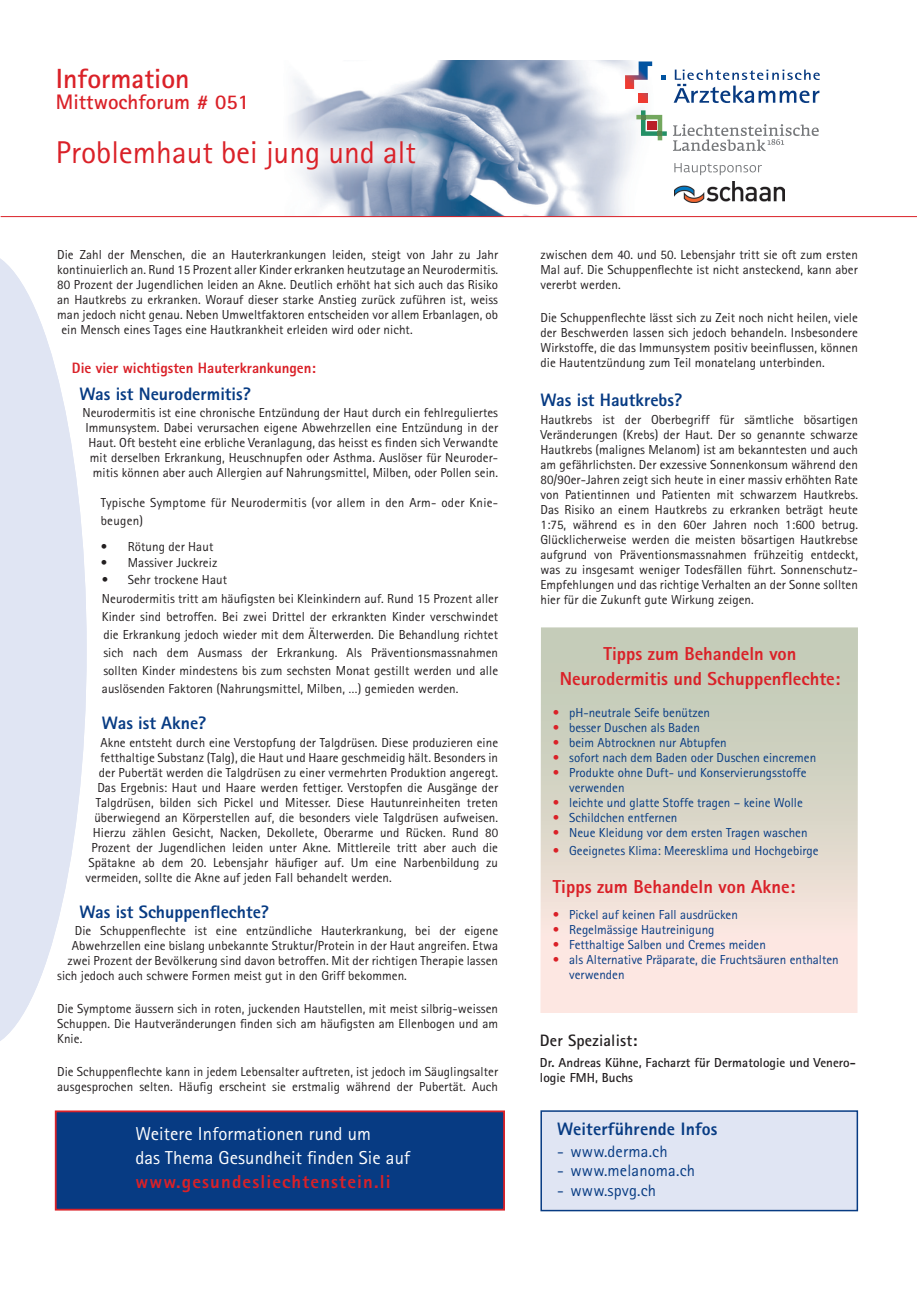
<style>
.page{position:relative;width:917px;height:1308px;background:#fff}
.page>*{position:absolute;margin:0;border:0;box-sizing:border-box;transform-origin:0 0}
.t1{font:31.5px "Rotis Sans Serif";color:#da2128}
.t2{font:700 27.75px "Rotis Polnisch";color:#da2128}
.t3{font:700 21px "Rotis Polnisch";color:#da2128}
.t4{font:800 18.75px/25.2px "Rotis Sans Serif";color:#da2128;text-align:center}
.t5{font:18.75px/24px "Rotis Sans Serif";letter-spacing:.005em;color:#fff}
.t6{font:800 18.75px "Rotis Sans Serif";letter-spacing:.06em;color:#da2128}
.t7{font:800 18px "Rotis Sans Serif";color:#073b83}
.t8{font:16.5px "Rotis Sans Serif";letter-spacing:.01em;color:#073b83}
.t9{font:700 16.5px "Rotis Sans Serif";letter-spacing:.01em;color:#231f20}
.t10{font:800 15px "Rotis Sans Serif";color:#da2128}
.t11{font:13.05px/15px "Rotis Sans Serif";letter-spacing:.005em;color:#231f20;text-align:justify}
.t12{font:13.05px/15px "Rotis Sans Serif";color:#073b83}
.t13{font:700 13.05px/15px "Rotis Sans Serif";letter-spacing:.005em;color:#231f20}
.s1{color:#da2128}
</style>
<div class="page">
<svg style="left:540px;top:627px;width:317px;height:386px;background:#ded8cc"></svg>
<img style="left:312px;top:61px;width:322px;height:155px">
<svg style="left:289px;top:60px;width:162px;height:131px"></svg>
<div style="left:55px;top:1110px;width:450px;height:100px;background:#073b83;border:2px solid #da2128"></div>
<div style="left:540px;top:1110px;width:318px;height:101px;background:#e0e5f3;border:2px solid #073b83"></div>
<hr style="left:1px;top:216px;width:915px;height:1px;background:#da2128">
<div style="left:610px;top:47px;width:223px;height:70px;background:#fff"></div>
<svg style="left:661px;top:75px;width:4px;height:5px"></svg>
<svg style="left:625px;top:61px;width:27px;height:42px"></svg>
<svg style="left:673px;top:70px;width:146px;height:33px"></svg>
<svg style="left:673px;top:124px;width:145px;height:27px"></svg>
<svg style="left:636px;top:110px;width:30px;height:30px"></svg>
<svg style="left:674px;top:163px;width:88px;height:12px"></svg>
<img style="left:674px;top:181px;width:110px;height:21px">
<svg style="left:0;top:258px;width:87px;height:783px;fill:#e0e5f3"></svg>
<h2 class="t2" style="left:56px;top:61px;width:135px">Information</h2>
<h3 class="t3" style="left:56px;top:88px;width:194px">Mittwochforum # 051</h3>
<h1 class="t1" style="left:56px;top:133px;width:361px">Problemhaut bei jung und alt</h1>
<p class="t11" style="left:57px;top:247px;width:442px">Die Zahl der Menschen, die an Hauterkrankungen leiden, steigt von Jahr zu Jahr</p>
<p class="t11" style="left:57px;top:262px;width:442px">kontinuierlich an. Rund 15 Prozent aller Kinder erkranken heutzutage an Neurodermitis.</p>
<p class="t11" style="left:57px;top:277px;width:442px">80 Prozent der Jugendlichen leiden an Akne. Deutlich erhöht hat sich auch das Risiko</p>
<p class="t11" style="left:57px;top:292px;width:442px">an Hautkrebs zu erkranken. Worauf dieser starke Anstieg zurück zuführen ist, weiss</p>
<p class="t11" style="left:57px;top:307px;width:442px">man jedoch nicht genau. Neben Umweltfaktoren entscheiden vor allem Erbanlagen, ob</p>
<p class="t11" style="left:61px;top:322px;width:353px">ein Mensch eines Tages eine Hautkrankheit erleiden wird oder nicht.</p>
<p class="t10" style="left:72px;top:358px;width:245px">Die vier wichtigsten Hauterkrankungen:</p>
<h3 class="t7" style="left:79px;top:383px;width:173px">Was ist Neurodermitis?</h3>
<p class="t11" style="left:82px;top:405px;width:417px;text-align:right">Neurodermitis ist eine chronische Entzündung der Haut durch ein fehlreguliertes Immunsystem. Dabei verursachen eigene Abwehrzellen eine Entzündung in der Haut. Oft besteht eine erbliche Veranlagung, das heisst es finden sich Verwandte mit derselben Erkrankung, Heuschnupfen oder Asthma. Auslöser für Neuroder&shy;mitis können aber auch Allergien auf Nahrungsmittel, Milben, oder Pollen sein.</p>
<p class="t11" style="left:101px;top:494px;width:397px;line-height:18px">Typische Symptome für Neurodermitis (vor allem in den Arm- oder Knie&shy;beugen)</p>
<p class="t11" style="left:101px;top:539px;width:114px">• Rötung der Haut</p>
<p class="t11" style="left:101px;top:555px;width:118px">• Massiver Juckreiz</p>
<p class="t11" style="left:102px;top:570px;width:398px;line-height:19.5px">• Sehr trockene Haut<br>Neurodermitis tritt am häufigsten bei Kleinkindern auf. Rund 15 Prozent aller</p>
<p class="t11" style="left:102px;top:608px;width:398px;line-height:18px">Kinder sind betroffen. Bei zwei Drittel der erkrankten Kinder verschwindet die Erkrankung jedoch wieder mit dem Älterwerden. Die Behandlung richtet sich nach dem Ausmass der Erkrankung. Als Präventionsmassnahmen sollten Kinder mindestens bis zum sechsten Monat gestillt werden und alle auslösenden Faktoren (Nahrungsmittel, Milben, …) gemieden werden.</p>
<h3 class="t7" style="left:102px;top:712px;width:106px">Was ist Akne?</h3>
<p class="t11" style="left:100px;top:734px;width:399px">Akne entsteht durch eine Verstopfung der Talgdrüsen. Diese produzieren eine</p>
<p class="t11" style="left:100px;top:749px;width:399px">fetthaltige Substanz (Talg), die Haut und Haare geschmeidig hält. Besonders in</p>
<p class="t11" style="left:99px;top:764px;width:400px">der Pubertät werden die Talgdrüsen zu einer vermehrten Produktion angeregt.</p>
<p class="t11" style="left:97px;top:779px;width:402px">Das Ergebnis: Haut und Haare werden fettiger. Verstopfen die Ausgänge der</p>
<p class="t11" style="left:96px;top:794px;width:403px">Talgdrüsen, bilden sich Pickel und Mitesser. Diese Hautunreinheiten treten</p>
<p class="t11" style="left:94px;top:809px;width:405px">überwiegend an Körperstellen auf, die besonders viele Talgdrüsen aufweisen.</p>
<p class="t11" style="left:93px;top:824px;width:407px">Hierzu zählen Gesicht, Nacken, Dekollete, Oberarme und Rücken. Rund 80</p>
<p class="t11" style="left:91px;top:839px;width:408px">Prozent der Jugendlichen leiden unter Akne. Mittlereile tritt aber auch die</p>
<p class="t11" style="left:88px;top:854px;width:411px">Spätakne ab dem 20. Lebensjahr häufiger auf. Um eine Narbenbildung zu</p>
<p class="t11" style="left:85px;top:869px;width:308px">vermeiden, sollte die Akne auf jeden Fall behandelt werden.</p>
<h3 class="t7" style="left:79px;top:900px;width:191px">Was ist Schuppenflechte?</h3>
<p class="t11" style="left:75px;top:922px;width:424px">Die Schuppenflechte ist eine entzündliche Hauterkrankung, bei der eigene</p>
<p class="t11" style="left:72px;top:937px;width:427px">Abwehrzellen eine bislang unbekannte Struktur/Protein in der Haut angreifen. Etwa</p>
<p class="t11" style="left:67px;top:952px;width:432px">zwei Prozent der Bevölkerung sind davon betroffen. Mit der richtigen Therapie lassen</p>
<p class="t11" style="left:57px;top:967px;width:351px">sich jedoch auch schwere Formen meist gut in den Griff bekommen.</p>
<p class="t11" style="left:57px;top:1000px;width:442px">Die Symptome äussern sich in roten, juckenden Hautstellen, mit meist silbrig-weissen Schuppen. Die Hautveränderungen finden sich am häufigsten am Ellenbogen und am Knie.</p>
<p class="t11" style="left:57px;top:1063px;width:442px">Die Schuppenflechte kann in jedem Lebensalter auftreten, ist jedoch im Säuglingsalter ausgesprochen selten. Häufig erscheint sie erstmalig während der Pubertät. Auch</p>
<h3 class="t5" style="left:135px;top:1121px;width:276px">Weitere Informationen rund um<br>das Thema Gesundheit finden Sie auf</h3>
<h3 class="t6" style="left:135px;top:1169px;width:257px">www.gesundesliechtenstein.li</h3>
<p class="t11" style="left:540px;top:247px;width:319px">zwischen dem 40. und 50. Lebensjahr tritt sie oft zum ersten Mal auf. Die Schuppenflechte ist nicht ansteckend, kann aber vererbt werden.</p>
<p class="t11" style="left:540px;top:310px;width:319px">Die Schuppenflechte lässt sich zu Zeit noch nicht heilen, viele der Beschwerden lassen sich jedoch behandeln. Insbesondere Wirkstoffe, die das Immunsystem positiv beeinflussen, können die Hautentzündung zum Teil monatelang unterbinden.</p>
<h3 class="t7" style="left:540px;top:389px;width:143px">Was ist Hautkrebs?</h3>
<p class="t11" style="left:540px;top:411px;width:319px">Hautkrebs ist der Oberbegriff für sämtliche bösartigen Veränderungen (Krebs) der Haut. Der so genannte schwarze Hautkrebs (malignes Melanom) ist am bekanntesten und auch am gefährlichsten. Der exzessive Sonnenkonsum während den 80/90er-Jahren zeigt sich heute in einer massiv erhöhten Rate von Patientinnen und Patienten mit schwarzem Hautkrebs.<br>Das Risiko an einem Hautkrebs zu erkranken beträgt heute 1:75, während es in den 60er Jahren noch 1:600 betrug.<br>Glücklicherweise werden die meisten bösartigen Hautkrebse aufgrund von Präventionsmassnahmen frühzeitig entdeckt, was zu insgesamt weniger Todesfällen führt. Sonnenschutz-Empfehlungen und das richtige Verhalten an der Sonne sollten hier für die Zukunft gute Wirkung zeigen.</p>
<h3 class="t4" style="left:559px;top:640px;width:282px">Tipps zum Behandeln von<br>Neurodermitis und Schuppenflechte:</h3>
<p class="t12" style="left:552px;top:705px;width:159px"><span class="s1">•</span> pH-neutrale Seife benützen</p>
<p class="t12" style="left:552px;top:720px;width:149px"><span class="s1">•</span> besser Duschen als Baden</p>
<p class="t12" style="left:552px;top:735px;width:176px"><span class="s1">•</span> beim Abtrocknen nur Abtupfen</p>
<p class="t12" style="left:552px;top:750px;width:265px"><span class="s1">•</span> sofort nach dem Baden oder Duschen eincremen</p>
<p class="t12" style="left:569px;top:765px;width:239px;text-indent:-16px"><span class="s1">•</span> Produkte ohne Duft- und Konservierungsstoffe verwenden</p>
<p class="t12" style="left:552px;top:795px;width:252px"><span class="s1">•</span> leichte und glatte Stoffe tragen – keine Wolle</p>
<p class="t12" style="left:552px;top:810px;width:126px"><span class="s1">•</span> Schildchen entfernen</p>
<p class="t12" style="left:552px;top:825px;width:256px"><span class="s1">•</span> Neue Kleidung vor dem ersten Tragen waschen</p>
<p class="t12" style="left:552px;top:843px;width:267px"><span class="s1">•</span> Geeignetes Klima: Meeresklima und Hochgebirge</p>
<h3 class="t4" style="left:552px;top:874px;width:244px">Tipps zum Behandeln von Akne:</h3>
<p class="t12" style="left:552px;top:907px;width:187px"><span class="s1">•</span> Pickel auf keinen Fall ausdrücken</p>
<p class="t12" style="left:552px;top:922px;width:163px"><span class="s1">•</span> Regelmässige Hautreinigung</p>
<p class="t12" style="left:552px;top:937px;width:215px"><span class="s1">•</span> Fetthaltige Salben und Cremes meiden</p>
<p class="t12" style="left:569px;top:952px;width:271px;text-indent:-16px"><span class="s1">•</span> als Alternative Präparate, die Fruchtsäuren enthalten verwenden</p>
<p class="t9" style="left:540px;top:1030px;width:99px">Der Spezialist:</p>
<p class="t13" style="left:540px;top:1054px;width:317px">Dr. Andreas Kühne, Facharzt für Dermatologie und Venero&shy;logie FMH, Buchs</p>
<h3 class="t7" style="left:557px;top:1117px;width:162px">Weiterführende Infos</h3>
<p class="t8" style="left:557px;top:1141px;width:112px">- www.derma.ch</p>
<p class="t8" style="left:557px;top:1160px;width:140px">- www.melanoma.ch</p>
<p class="t8" style="left:557px;top:1180px;width:101px">- www.spvg.ch</p>
</div>
